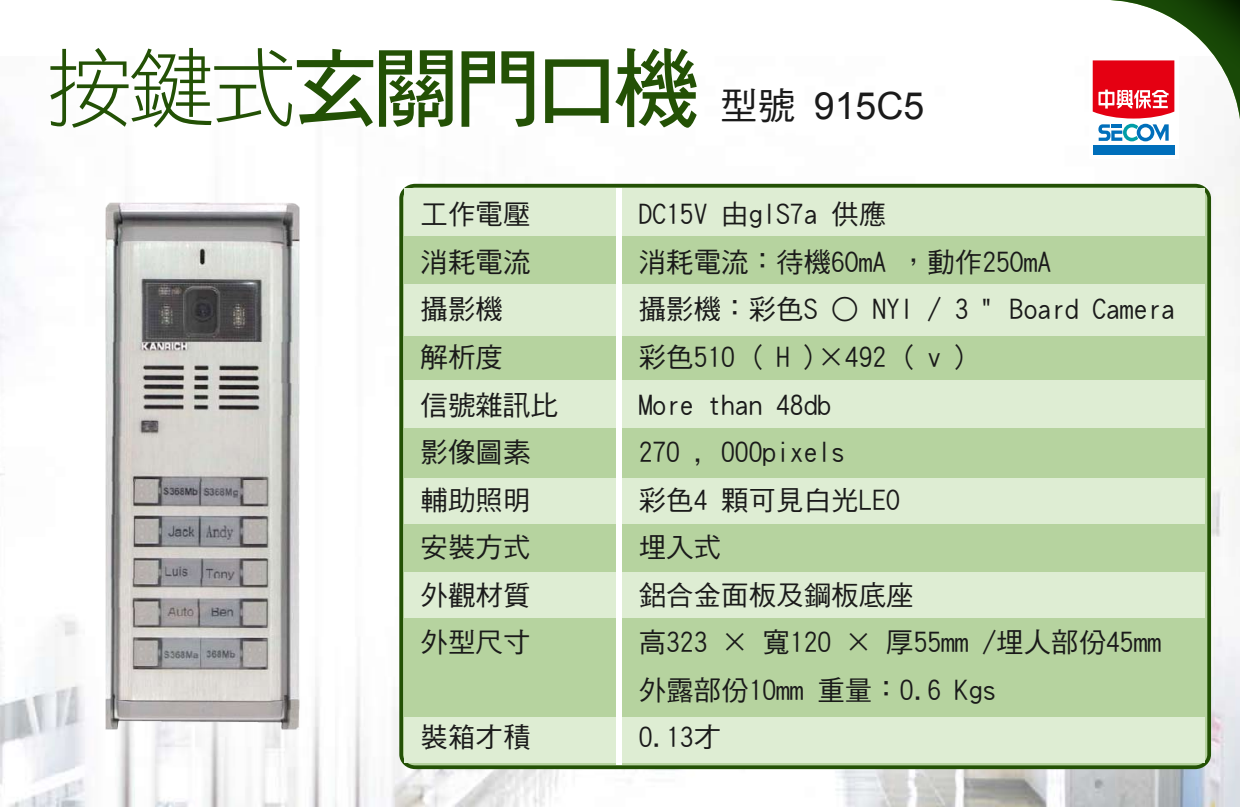
<style>
.page{position:relative;width:1240px;height:807px;background:#fff}
.page>*{position:absolute;margin:0;border:0;box-sizing:border-box;transform-origin:0 0}
.t1{font:86.5px "DF Hei Std W7";letter-spacing:-.075em;color:#235105}
.t2{font:37.5px "Arial";color:#1a1a1a}
.t3{font:27.5px/47.5px "DF Hei Std W5";color:#1a1a1a}
.s1{font-family:"DF Hei Std W3"}
.s2{font-family:"DF Hei Std W5"}
</style>
<div class="page">
<img style="left:0;top:139px;width:1240px;height:667px">
<div style="left:401px;top:185px;width:808px;height:581px;background:#b6d39f;border-radius:13px"></div>
<div style="left:399px;top:184px;width:812px;height:584px;border:4px solid #235105;border-radius:13px"></div>
<div style="left:405px;top:188px;width:800px;height:47px;background:#deedd3"></div>
<div style="left:405px;top:284px;width:800px;height:51px;background:#deedd3"></div>
<div style="left:405px;top:380px;width:800px;height:48px;background:#deedd3"></div>
<div style="left:405px;top:478px;width:800px;height:46px;background:#deedd3"></div>
<div style="left:405px;top:572px;width:800px;height:45px;background:#deedd3"></div>
<div style="left:405px;top:716px;width:800px;height:46px;background:#deedd3"></div>
<div style="left:616px;top:188px;width:5px;height:576px;background:#fff"></div>
<img style="left:92px;top:190px;width:216px;height:553px">
<div style="left:1089px;top:56px;width:89px;height:103px;background:#fff"></div>
<div style="left:1093px;top:145px;width:81px;height:10px;background:#006fbb"></div>
<svg style="left:1093px;top:0;width:147px;height:141px"></svg>
<h1 class="t1" style="left:46px;top:41px;width:655px"><span class="s1">按鍵式</span>玄關門口機</h1>
<h2 class="t2" style="left:720px;top:81px;width:206px"><span class="s2">型號</span> 915C5</h2>
<p class="t3" style="left:421px;top:190px;width:139px">工作電壓消耗電流攝影機<br>解析度<br>信號雜訊比影像圖素輔助照明安裝方式外觀材質外型尺寸</p>
<p class="t3" style="left:421px;top:713px;width:111px">裝箱才積</p>
<p class="t3" style="left:639px;top:190px;width:538px">DC15V 由glS7a 供應<br>消耗電流：待機6OmA ，動作25OmA<br>攝影機：彩色S ○ NYI / 3 " Board Camera彩色510 ( H )×492 ( v )<br>More than 48db<br>270 , 000pixels<br>彩色4 顆可見白光LEO<br>埋入式<br>鋁合金面板及鋼板底座<br>高323 × 寬120 × 厚55mm /埋人部份45mm外露部份10mm 重量：0.6 Kgs<br>0.13才</p>
</div>
